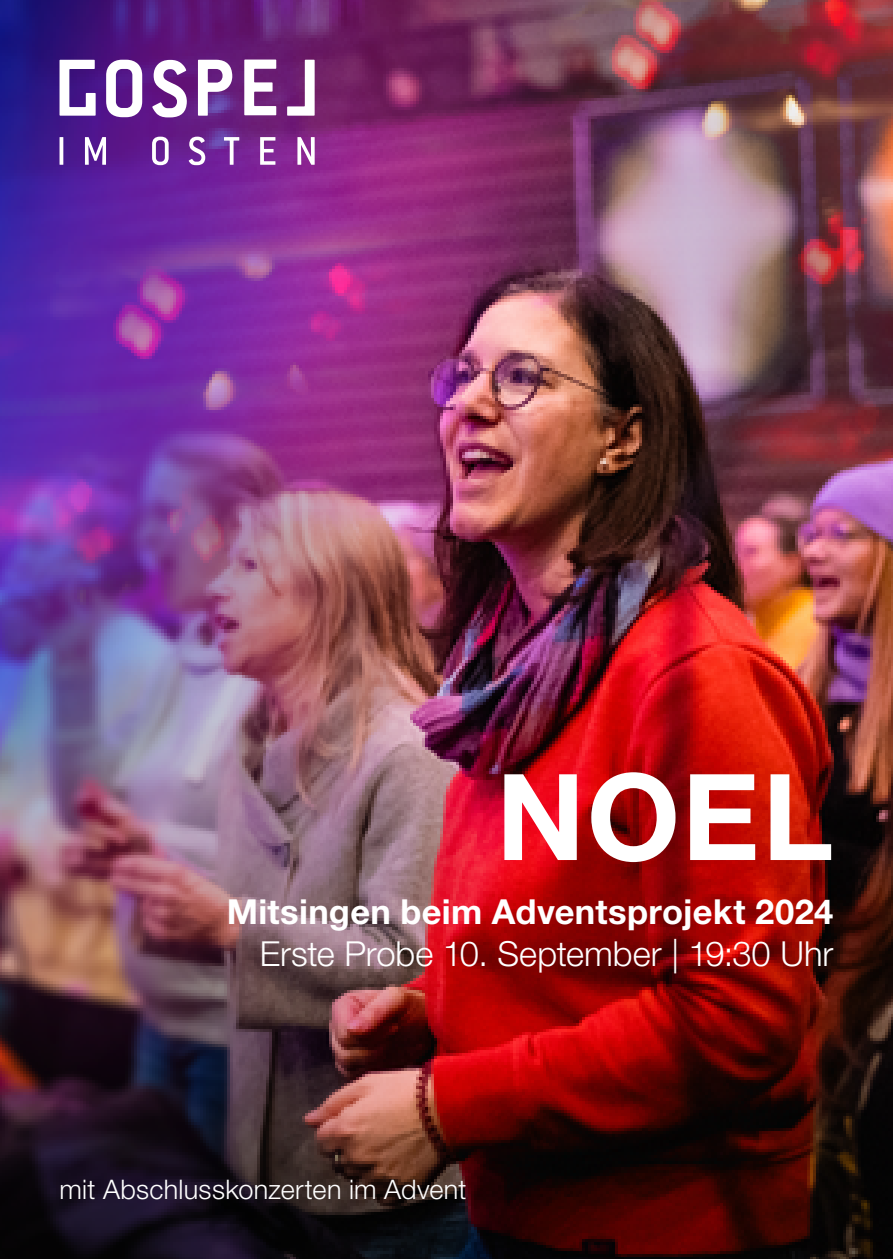
<style>
.page{position:relative;width:893px;height:1259px;background:#fff}
.page>*{position:absolute;margin:0;border:0;box-sizing:border-box;transform-origin:0 0}
.t1{font:700 120px "Helvetica Neue LT Std";color:#fff}
.t2{font:700 34.5px "Helvetica Neue LT Std";letter-spacing:.01em;color:#fff}
.t3{font:300 34.5px "Helvetica Neue LT Std";color:#fff}
.t4{font:300 27px "Helvetica Neue LT Std";letter-spacing:.01em;color:#fff}
</style>
<div class="page">
<img style="left:0;top:0;width:893px;height:1259px">
<hr style="left:60px;top:137px;width:3px;height:28px;background:#fff">
<svg style="left:85px;top:137px;width:21px;height:28px"></svg>
<svg style="left:152px;top:137px;width:17px;height:28px"></svg>
<svg style="left:189px;top:137px;width:16px;height:28px"></svg>
<svg style="left:224px;top:137px;width:15px;height:28px"></svg>
<svg style="left:260px;top:137px;width:15px;height:28px"></svg>
<svg style="left:297px;top:137px;width:18px;height:28px"></svg>
<svg style="left:106px;top:60px;width:36px;height:57px"></svg>
<svg style="left:152px;top:60px;width:35px;height:57px"></svg>
<svg style="left:198px;top:60px;width:34px;height:56px"></svg>
<svg style="left:244px;top:60px;width:32px;height:55px"></svg>
<svg style="left:287px;top:60px;width:28px;height:56px"></svg>
<svg style="left:60px;top:60px;width:36px;height:56px"></svg>
<p class="t1" style="left:496px;top:743px;width:339px">NOEL</p>
<p class="t2" style="left:227px;top:890px;width:608px">Mitsingen beim Adventsprojekt 2024</p>
<p class="t3" style="left:260px;top:932px;width:575px">Erste Probe 10. September | 19:30 Uhr</p>
<p class="t4" style="left:60px;top:1173px;width:408px">mit Abschlusskonzerten im Advent</p>
</div>
